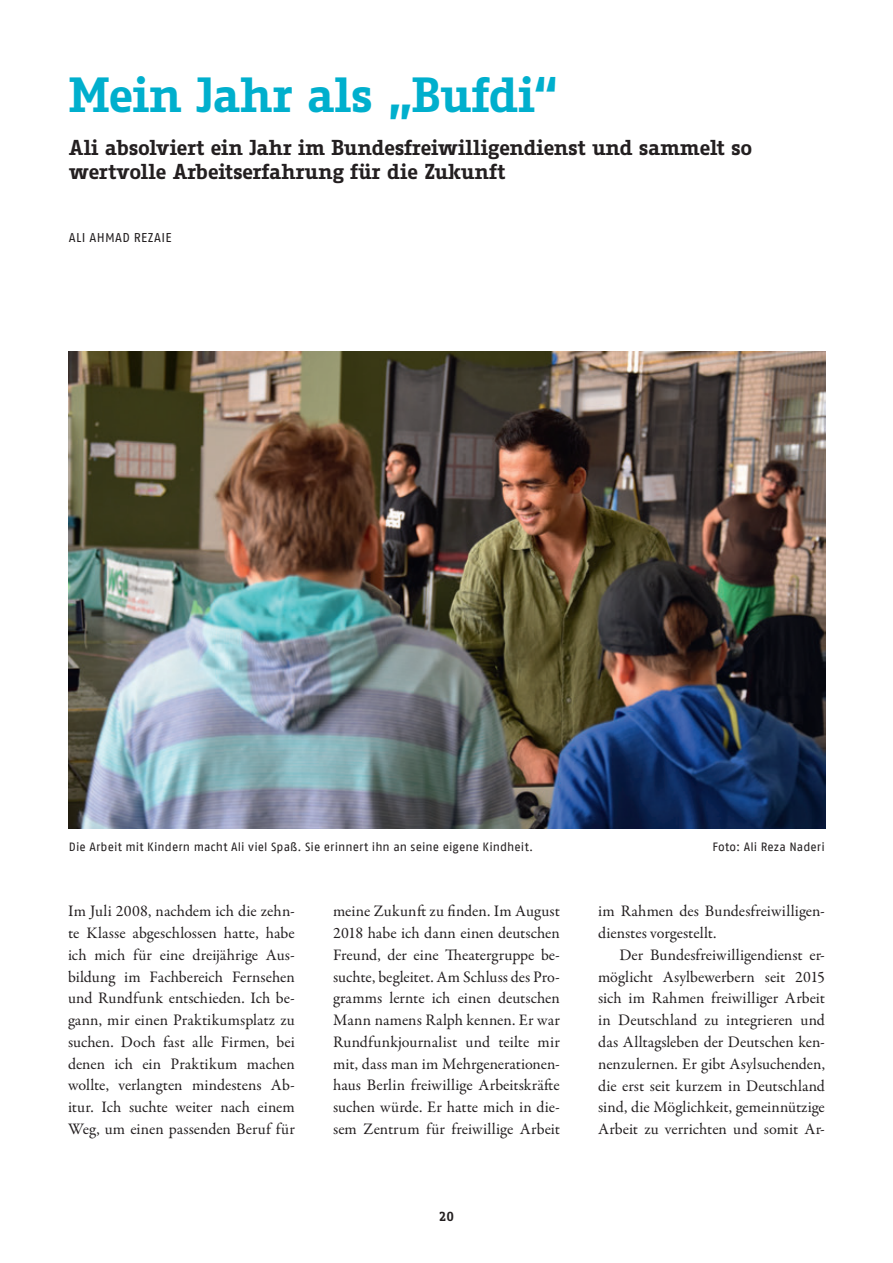
<style>
.page{position:relative;width:893px;height:1263px;background:#fff}
.page>*{position:absolute;margin:0;border:0;box-sizing:border-box;transform-origin:0 0}
.t1{font:700 48px "Fago Office Serif";letter-spacing:-.015em;color:#00afcd}
.t2{font:700 21px/24px "Fago Office Serif";letter-spacing:-.02em;color:#231f20}
.t3{font:16.2px/21.8px "Garamond Premr Pro";color:#231f20;text-align:justify}
.t4{font:700 13.2px "Fago Office Serif";color:#231f20}
.t5{font:12.75px "Fago No";letter-spacing:.03em;color:#231f20}
.t6{font:12px "Fago No";letter-spacing:.005em;color:#231f20}
</style>
<div class="page">
<img style="left:69px;top:352px;width:757px;height:476px">
<h1 class="t1" style="left:69px;top:67px;width:492px">Mein Jahr als „Bufdi“</h1>
<p class="t2" style="left:69px;top:135px;width:685px">Ali absolviert ein Jahr im Bundesfreiwilligendienst und sammelt so wertvolle Arbeitserfahrung für die Zukunft</p>
<p class="t5" style="left:69px;top:230px;width:104px">ALI AHMAD REZAIE</p>
<p class="t6" style="left:69px;top:840px;width:466px">Die Arbeit mit Kindern macht Ali viel Spaß. Sie erinnert ihn an seine eigene Kindheit.</p>
<p class="t6" style="left:712px;top:840px;width:114px">Foto: Ali Reza Naderi</p>
<p class="t3" style="left:68px;top:901px;width:228px">Im Juli 2008, nachdem ich die zehn&shy;te Klasse abgeschlossen hatte, habe ich mich für eine dreijährige Aus&shy;bildung im Fachbereich Fernsehen und Rundfunk entschieden. Ich be&shy;gann, mir einen Praktikumsplatz zu suchen. Doch fast alle Firmen, bei denen ich ein Praktikum machen wollte, verlangten mindestens Ab&shy;itur. Ich suchte weiter nach einem Weg, um einen passenden Beruf für</p>
<p class="t3" style="left:333px;top:901px;width:228px">meine Zukunft zu finden. Im August 2018 habe ich dann einen deutschen Freund, der eine Theatergruppe be&shy;suchte, begleitet. Am Schluss des Pro&shy;gramms lernte ich einen deutschen Mann namens Ralph kennen. Er war Rundfunkjournalist und teilte mir mit, dass man im Mehrgenerationen&shy;haus Berlin freiwillige Arbeitskräfte suchen würde. Er hatte mich in die&shy;sem Zentrum für freiwillige Arbeit</p>
<p class="t3" style="left:598px;top:901px;width:228px">im Rahmen des Bundesfreiwilligen&shy;dienstes vorgestellt.</p>
<p class="t3" style="left:598px;top:944px;width:228px;text-indent:21px">Der Bundesfreiwilligendienst er&shy;möglicht Asylbewerbern seit 2015 sich im Rahmen freiwilliger Arbeit in Deutschland zu integrieren und das Alltagsleben der Deutschen ken&shy;nenzulernen. Er gibt Asylsuchenden, die erst seit kurzem in Deutschland sind, die Möglichkeit, gemeinnützige Arbeit zu verrichten und somit Ar-</p>
<p class="t4" style="left:439px;top:1209px;width:17px">20</p>
</div>
